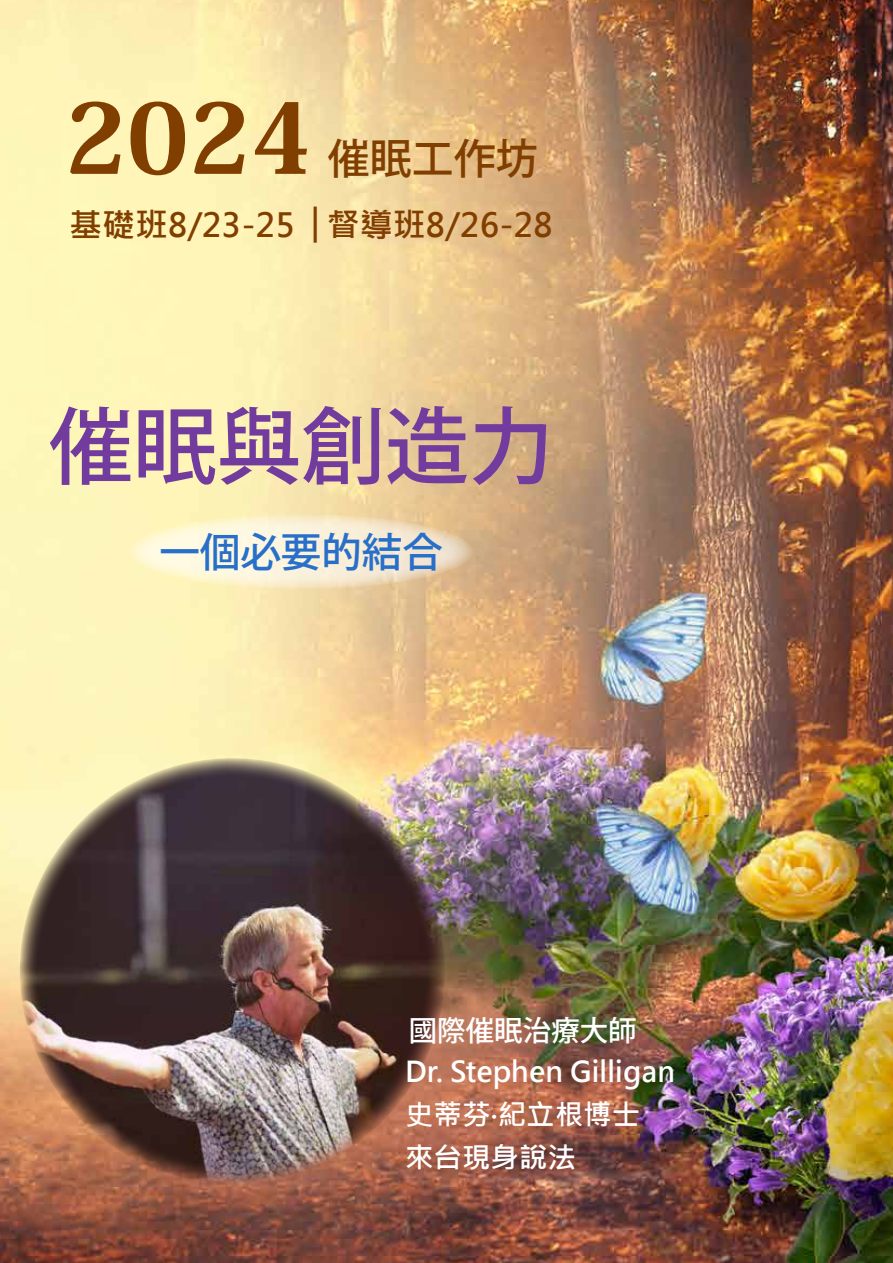
<style>
.page{position:relative;width:893px;height:1263px;background:#fff}
.page>*{position:absolute;margin:0;border:0;box-sizing:border-box;transform-origin:0 0}
.t1{font:800 96.75px "Koz Min Pr 6 N";color:#813e01}
.t2{font:500 84px "Koz Go Pr 6 N";color:#713c9e}
.t3{font:500 42px "Koz Go Pr 6 N";color:#813e01}
.t4{font:500 40.5px "Koz Go Pr 6 N";color:#286fca}
.t5{font:700 33px "Microsoft Jheng Hei";color:#813e01}
.t6{font:700 28.5px/42.9px "Microsoft Jheng Hei";color:#fff}
.t7{font:500 28.5px "Koz Go Pr 6 N";color:#fff}
</style>
<div class="page">
<img style="left:0;top:0;width:893px;height:1263px">
<img style="left:20px;top:758px;width:425px;height:425px;border-radius:213px">
<svg style="left:129px;top:514px;width:344px;height:75px"></svg>
<h1 class="t1" style="left:65px;top:84px;width:249px">2024</h1>
<h3 class="t3" style="left:328px;top:135px;width:212px">催眠工作坊</h3>
<p class="t5" style="left:69px;top:205px;width:486px">基礎班8/23-25 │督導班8/26-28</p>
<h2 class="t2" style="left:49px;top:399px;width:505px">催眠與創造力</h2>
<h3 class="t4" style="left:159px;top:529px;width:285px">一個必要的結合</h3>
<p class="t7" style="left:409px;top:1014px;width:229px">國際催眠治療大師</p>
<p class="t6" style="left:405px;top:1050px;width:272px">Dr. Stephen Gilligan史蒂芬‧紀立根博士來台現身說法</p>
</div>
